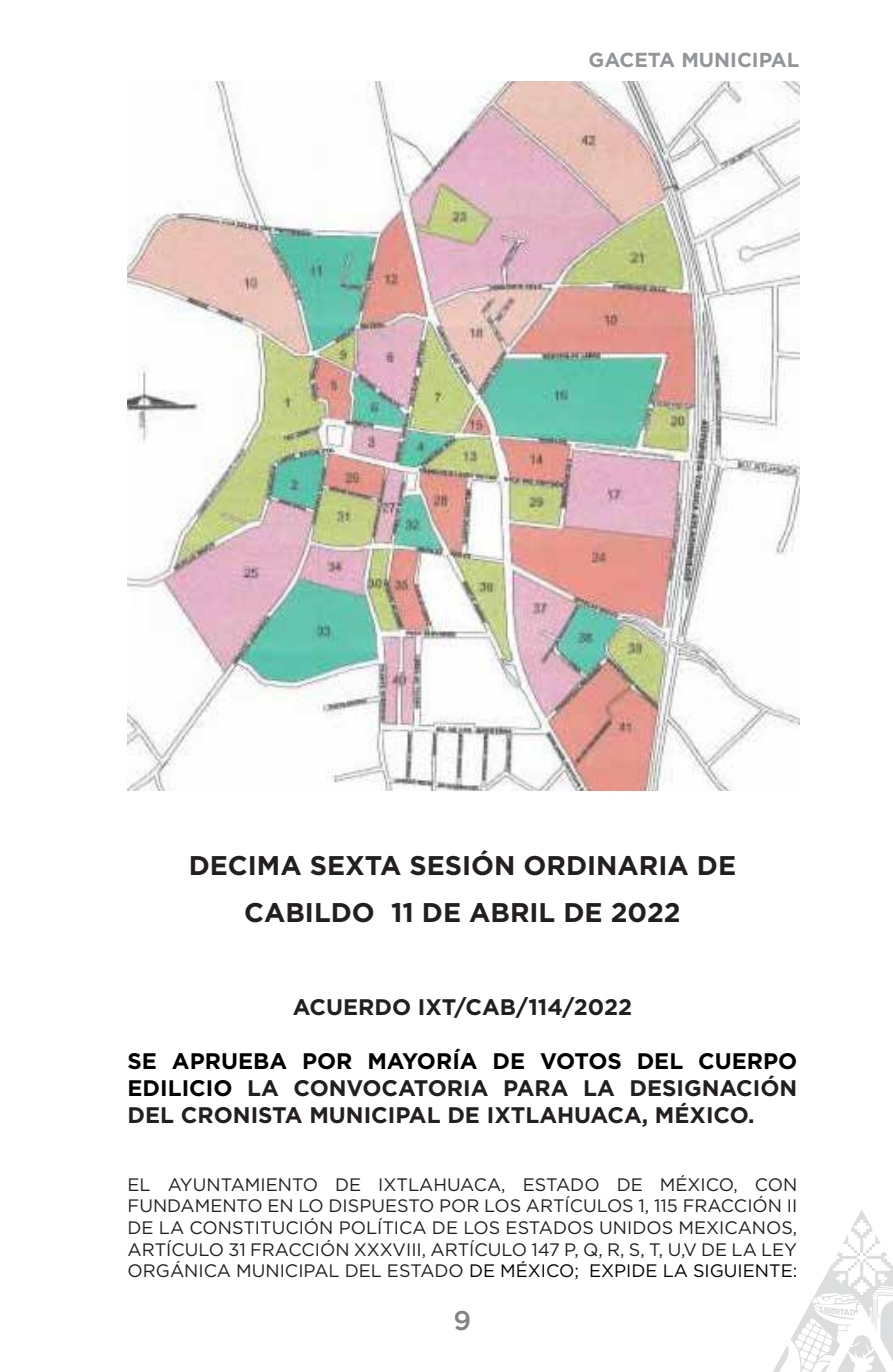
<style>
.page{position:relative;width:893px;height:1372px;background:#fff}
.page>*{position:absolute;margin:0;border:0;box-sizing:border-box;transform-origin:0 0}
.t1{font:700 27px/47.2px "Gotham";color:#231f20;text-align:center}
.t2{font:500 27px "Gotham";color:#808285}
.t3{font:700 22.5px/27px "Gotham";color:#231f20;text-align:justify}
.t4{font:700 20.25px "Gotham";color:#939598}
.t5{font:18px/21.6px "Gotham";color:#231f20;text-align:justify}
.s1{color:#000}
</style>
<div class="page">
<svg style="left:773px;top:1210px;width:120px;height:161px"></svg>
<img style="left:128px;top:81px;width:671px;height:709px">
<p class="t4" style="left:588px;top:47px;width:212px">GACETA MUNICIPAL</p>
<h1 class="t1" style="left:189px;top:841px;width:549px">DECIMA SEXTA SESIÓN ORDINARIA DE<br>CABILDO 11 DE ABRIL DE 2022</h1>
<p class="t3" style="left:293px;top:993px;width:341px">ACUERDO IXT/CAB/114/2022</p>
<p class="t3" style="left:128px;top:1047px;width:671px"><span class="s1">SE APRUEBA POR MAYORÍA DE VOTOS DEL CUERPO EDILICIO</span> LA CONVOCATORIA PARA LA DESIGNACIÓN DEL CRONISTA MUNICIPAL DE IXTLAHUACA, MÉXICO.</p>
<p class="t5" style="left:128px;top:1173px;width:671px">EL AYUNTAMIENTO DE IXTLAHUACA, ESTADO DE MÉXICO, CON FUNDAMENTO EN LO DISPUESTO POR LOS ARTÍCULOS 1, 115 FRACCIÓN II DE LA CONSTITUCIÓN POLÍTICA DE LOS ESTADOS UNIDOS MEXICANOS, ARTÍCULO 31 FRACCIÓN XXXVIII, ARTÍCULO 147 P, Q, R, S, T, U,V DE LA LEY ORGÁNICA MUNICIPAL DEL ESTADO <span class="s1">DE MÉXICO; EXPIDE LA SIGUIENTE:</span></p>
<h1 class="t2" style="left:454px;top:1302px;width:19px">9</h1>
</div>
